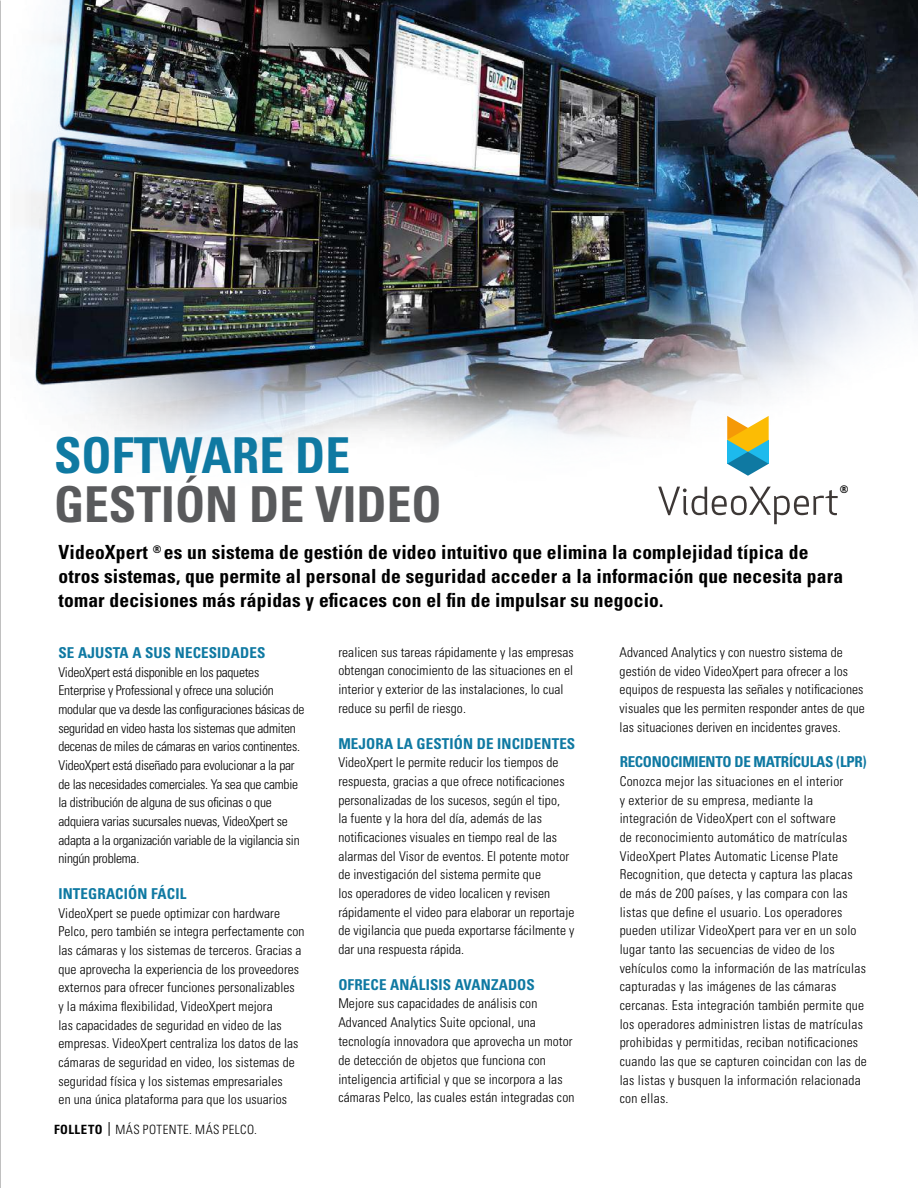
<style>
.page{position:relative;width:918px;height:1188px;background:#fff}
.page>*{position:absolute;margin:0;border:0;box-sizing:border-box;transform-origin:0 0}
.t1{font:700 condensed 49.5px "Univers LT Std";color:#595a5c}
.t2{font:700 condensed 49.5px "Univers LT Std";color:#0f79a2}
.t3{font:700 condensed 19.5px/24px "Univers LT Std";letter-spacing:.01em;color:#000}
.t4{font:700 condensed 15px "Univers LT Std";letter-spacing:.01em;color:#0f79a2}
.t5{font:700 condensed 15px "Univers LT Std";letter-spacing:-.02em;color:#0f79a2}
.t6{font:300 condensed 13.5px/18.6px "Univers LT Std";letter-spacing:.005em;color:#000}
.t7{font:300 condensed 13.5px/18.6px "Univers LT Std";letter-spacing:-.02em;color:#000}
.t8{font:300 condensed 12.75px "Univers LT Std";letter-spacing:.035em;color:#000}
.t9{font:700 condensed 10.5px "Univers LT Std";color:#000}
.s1{font-weight:700}
</style>
<div class="page">
<svg style="left:109px;top:1122px;width:1px;height:14px"></svg>
<img style="left:26px;top:0;width:892px;height:487px">
<svg style="left:727px;top:416px;width:42px;height:60px"></svg>
<svg style="left:658px;top:487px;width:180px;height:37px"></svg>
<h1 class="t2" style="left:54px;top:425px;width:298px">SOFTWARE DE</h1>
<h1 class="t1" style="left:54px;top:474px;width:389px">GESTIÓN DE VIDEO</h1>
<p class="t9" style="left:840px;top:483px;width:10px">®</p>
<p class="t3" style="left:58px;top:540px;width:786px">VideoXpert <sup>®</sup> es un sistema de gestión de video intuitivo que elimina la complejidad típica de otros sistemas, que permite al personal de seguridad acceder a la información que necesita para tomar decisiones más rápidas y eficaces con el fin de impulsar su negocio.</p>
<p class="t4" style="left:58px;top:643px;width:209px">SE AJUSTA A SUS NECESIDADES</p>
<p class="t7" style="left:58px;top:663px;width:248px">VideoXpert está disponible en los paquetes Enterprise y Professional y ofrece una solución modular que va desde las configuraciones básicas de seguridad en video hasta los sistemas que admiten decenas de miles de cámaras en varios continentes.<br>VideoXpert está diseñado para evolucionar a la par de las necesidades comerciales. Ya sea que cambie la distribución de alguna de sus oficinas o que adquiera varias sucursales nuevas, VideoXpert se adapta a la organización variable de la vigilancia sin ningún problema.</p>
<p class="t4" style="left:58px;top:885px;width:129px">INTEGRACIÓN FÁCIL</p>
<p class="t6" style="left:58px;top:904px;width:247px">VideoXpert se puede optimizar con hardware Pelco, pero también se integra perfectamente con las cámaras y los sistemas de terceros. Gracias a que aprovecha la experiencia de los proveedores externos para ofrecer funciones personalizables<br>y la máxima flexibilidad, VideoXpert mejora<br>las capacidades de seguridad en video de las empresas. VideoXpert centraliza los datos de las cámaras de seguridad en video, los sistemas de seguridad física y los sistemas empresariales<br>en una única plataforma para que los usuarios</p>
<p class="t8" style="left:54px;top:1122px;width:205px"><span class="s1">FOLLETO</span> MÁS POTENTE. MÁS PELCO.</p>
<p class="t6" style="left:338px;top:643px;width:237px">realicen sus tareas rápidamente y las empresas obtengan conocimiento de las situaciones en el interior y exterior de las instalaciones, lo cual reduce su perfil de riesgo.</p>
<p class="t4" style="left:338px;top:734px;width:238px">MEJORA LA GESTIÓN DE INCIDENTES</p>
<p class="t6" style="left:338px;top:753px;width:238px">VideoXpert le permite reducir los tiempos de respuesta, gracias a que ofrece notificaciones personalizadas de los sucesos, según el tipo,<br>la fuente y la hora del día, además de las notificaciones visuales en tiempo real de las alarmas del Visor de eventos. El potente motor de investigación del sistema permite que<br>los operadores de video localicen y revisen rápidamente el video para elaborar un reportaje de vigilancia que pueda exportarse fácilmente y dar una respuesta rápida.</p>
<p class="t4" style="left:338px;top:975px;width:198px">OFRECE ANÁLISIS AVANZADOS</p>
<p class="t6" style="left:338px;top:994px;width:238px">Mejore sus capacidades de análisis con Advanced Analytics Suite opcional, una tecnología innovadora que aprovecha un motor de detección de objetos que funciona con inteligencia artificial y que se incorpora a las cámaras Pelco, las cuales están integradas con</p>
<p class="t6" style="left:620px;top:643px;width:247px">Advanced Analytics y con nuestro sistema de gestión de video VideoXpert para ofrecer a los equipos de respuesta las señales y notificaciones visuales que les permiten responder antes de que las situaciones deriven en incidentes graves.</p>
<p class="t5" style="left:620px;top:753px;width:248px">RECONOCIMIENTO DE MATRÍCULAS (LPR)</p>
<p class="t6" style="left:620px;top:772px;width:249px">Conozca mejor las situaciones en el interior<br>y exterior de su empresa, mediante la integración de VideoXpert con el software<br>de reconocimiento automático de matrículas VideoXpert Plates Automatic License Plate Recognition, que detecta y captura las placas de más de 200 países, y las compara con las listas que define el usuario. Los operadores pueden utilizar VideoXpert para ver en un solo lugar tanto las secuencias de video de los vehículos como la información de las matrículas capturadas y las imágenes de las cámaras cercanas. Esta integración también permite que los operadores administren listas de matrículas prohibidas y permitidas, reciban notificaciones cuando las que se capturen coincidan con las de las listas y busquen la información relacionada con ellas.</p>
</div>
